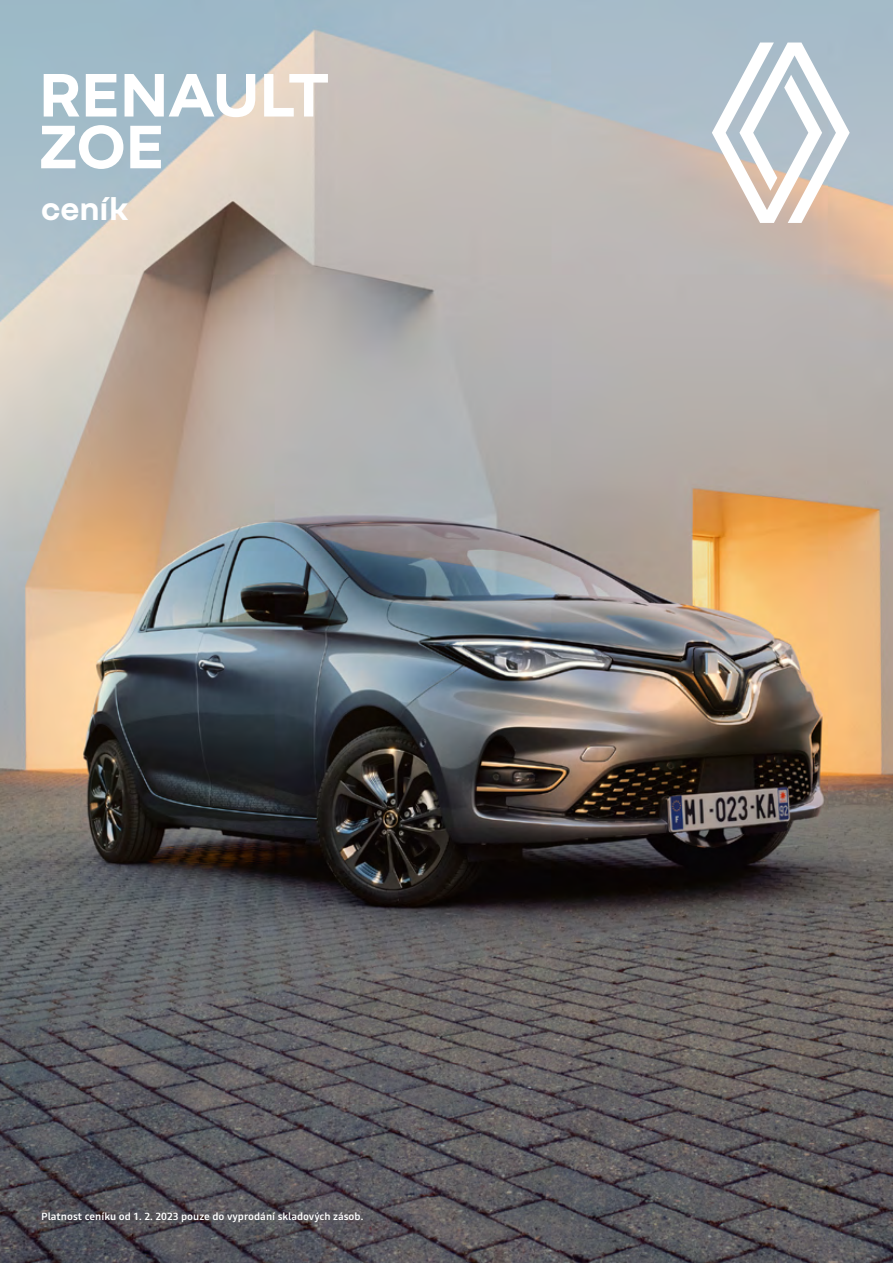
<style>
.page{position:relative;width:893px;height:1263px;background:#fff}
.page>*{position:absolute;margin:0;border:0;box-sizing:border-box;transform-origin:0 0}
.t1{font:700 66.45px/51.8px "Nouvel R";letter-spacing:-.015em;color:#fff}
.t2{font:700 33.3px "Nouvel R";color:#fff}
.t3{font:500 10.5px "Read";color:#fff}
</style>
<div class="page">
<img style="left:0;top:0;width:893px;height:1263px">
<svg style="left:712px;top:43px;width:138px;height:180px"></svg>
<h1 class="t1" style="left:39px;top:65px;width:292px">RENAULT<br>ZOE</h1>
<h2 class="t2" style="left:41px;top:187px;width:89px">CENÍK</h2>
<p class="t3" style="left:41px;top:1209px;width:323px">Platnost ceníku od 1. 2. 2023 pouze do vyprodání skladových zásob.</p>
</div>
